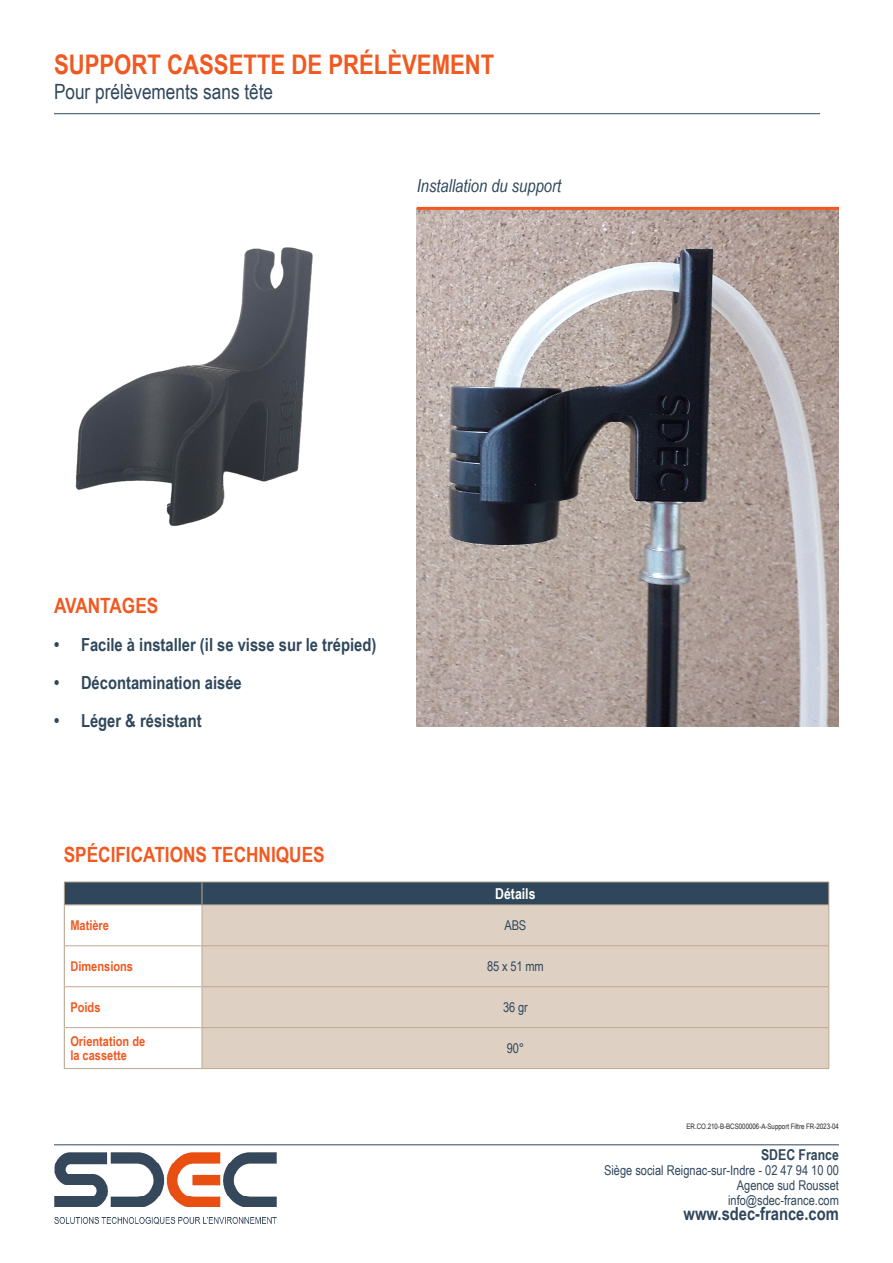
<style>
.page{position:relative;width:893px;height:1263px;background:#fff}
.page>*{position:absolute;margin:0;border:0;box-sizing:border-box;transform-origin:0 0}
.Titre_1_Orange{font:700 27px "Arial Narrow";color:#f15921}
.t1{font:700 21px "Arial Narrow";color:#f15921}
.Titre_2_Bleu{font:21px "Arial Narrow";color:#30475b}
.t2{font:700 18px "Arial Narrow";color:#30475b}
.t3{font:italic 18px "Arial Narrow";color:#30475b}
.t4{font:700 15px "Arial Narrow";color:#30475b}
.Corps_tirets{font:700 15px "Arial Narrow";color:#fff}
.Corps_tirets-2{font:13.5px "Arial Narrow";color:#30475b}
.Corps_tirets-3{font:700 13.5px "Arial Narrow";color:#f15921}
.t5{font:7.5px "Arial Narrow";color:#231f20}
</style>
<div class="page">
<hr style="left:54px;top:113px;width:766px;height:1px;background:#30475b">
<div style="left:202px;top:882px;width:627px;height:23px;background:#30475b"></div>
<div style="left:202px;top:905px;width:627px;height:41px;background:#ded1c4"></div>
<div style="left:203px;top:946px;width:625px;height:122px;background:#ded1c4"></div>
<hr style="left:202px;top:986px;width:626px;height:1px;background:#bca792">
<hr style="left:64px;top:881px;width:138px;height:1px;background:#bda993">
<svg style="left:64px;top:882px;width:139px;height:186px"></svg>
<hr style="left:202px;top:881px;width:627px;height:1px;background:#bda993">
<svg style="left:828px;top:882px;width:1px;height:23px"></svg>
<hr style="left:828px;top:946px;width:1px;height:41px;background:#bda993">
<hr style="left:828px;top:987px;width:1px;height:40px;background:#bda993">
<hr style="left:65px;top:1027px;width:137px;height:1px;background:#bda993">
<hr style="left:202px;top:1027px;width:627px;height:1px;background:#bda993">
<hr style="left:828px;top:1028px;width:1px;height:40px;background:#bda993">
<hr style="left:64px;top:1068px;width:138px;height:1px;background:#bda993">
<hr style="left:202px;top:1068px;width:627px;height:1px;background:#bda993">
<hr style="left:64px;top:905px;width:1px;height:41px;background:#bda993">
<hr style="left:64px;top:946px;width:1px;height:41px;background:#bda993">
<hr style="left:64px;top:987px;width:1px;height:41px;background:#bda993">
<hr style="left:64px;top:1028px;width:1px;height:40px;background:#bda993">
<hr style="left:202px;top:905px;width:1px;height:40px;background:#bda993">
<hr style="left:202px;top:904px;width:626px;height:1px;background:#bca792">
<hr style="left:828px;top:905px;width:1px;height:40px;background:#bda993">
<hr style="left:202px;top:945px;width:627px;height:1px;background:#bda993">
<img style="left:417px;top:210px;width:422px;height:516px">
<img style="left:75px;top:247px;width:238px;height:279px">
<img style="left:54px;top:1145px;width:238px;height:80px">
<hr style="left:54px;top:1144px;width:785px;height:1px;background:#314759">
<hr style="left:417px;top:207px;width:422px;height:3px;background:#f15921">
<p class="Titre_1_Orange" style="left:54px;top:44px;width:442px">SUPPORT CASSETTE DE PRÉLÈVEMENT</p>
<p class="Titre_2_Bleu" style="left:54px;top:76px;width:221px">Pour prélèvements sans tête</p>
<p class="t3" style="left:417px;top:173px;width:146px">Installation du support</p>
<p class="t1" style="left:54px;top:590px;width:106px">AVANTAGES</p>
<p class="t2" style="left:54px;top:631px;width:324px">• Facile à installer (il se visse sur le trépied)</p>
<p class="t2" style="left:54px;top:669px;width:189px">• Décontamination aisée</p>
<p class="t2" style="left:54px;top:707px;width:149px">• Léger &amp; résistant</p>
<p class="t1" style="left:64px;top:838px;width:262px">SPÉCIFICATIONS TECHNIQUES</p>
<p class="Corps_tirets" style="left:495px;top:882px;width:42px">Détails</p>
<p class="Corps_tirets-3" style="left:70px;top:915px;width:40px">Matière</p>
<p class="Corps_tirets-2" style="left:504px;top:915px;width:23px">ABS</p>
<p class="Corps_tirets-3" style="left:70px;top:956px;width:64px">Dimensions</p>
<p class="Corps_tirets-2" style="left:487px;top:956px;width:58px">85 x 51 mm</p>
<p class="Corps_tirets-3" style="left:70px;top:997px;width:32px">Poids</p>
<p class="Corps_tirets-2" style="left:503px;top:997px;width:26px">36 gr</p>
<p class="Corps_tirets-3" style="left:70px;top:1031px;width:77px">Orientation de</p>
<p class="Corps_tirets-3" style="left:70px;top:1045px;width:58px">la cassette</p>
<p class="Corps_tirets-2" style="left:507px;top:1038px;width:19px">90°</p>
<p class="t5" style="left:686px;top:1121px;width:154px">ER.CO.210-B-BCS000006-A-Support Filtre FR-2023-04</p>
<p class="t4" style="left:761px;top:1144px;width:79px">SDEC France</p>
<p class="Corps_tirets-2" style="left:604px;top:1161px;width:236px">Siège social Reignac-sur-Indre - 02 47 94 10 00</p>
<p class="Corps_tirets-2" style="left:737px;top:1176px;width:104px">Agence sud Rousset</p>
<p class="Corps_tirets-2" style="left:728px;top:1191px;width:112px">info@sdec-france.com</p>
<p class="t2" style="left:684px;top:1200px;width:157px">www.sdec-france.com</p>
</div>
